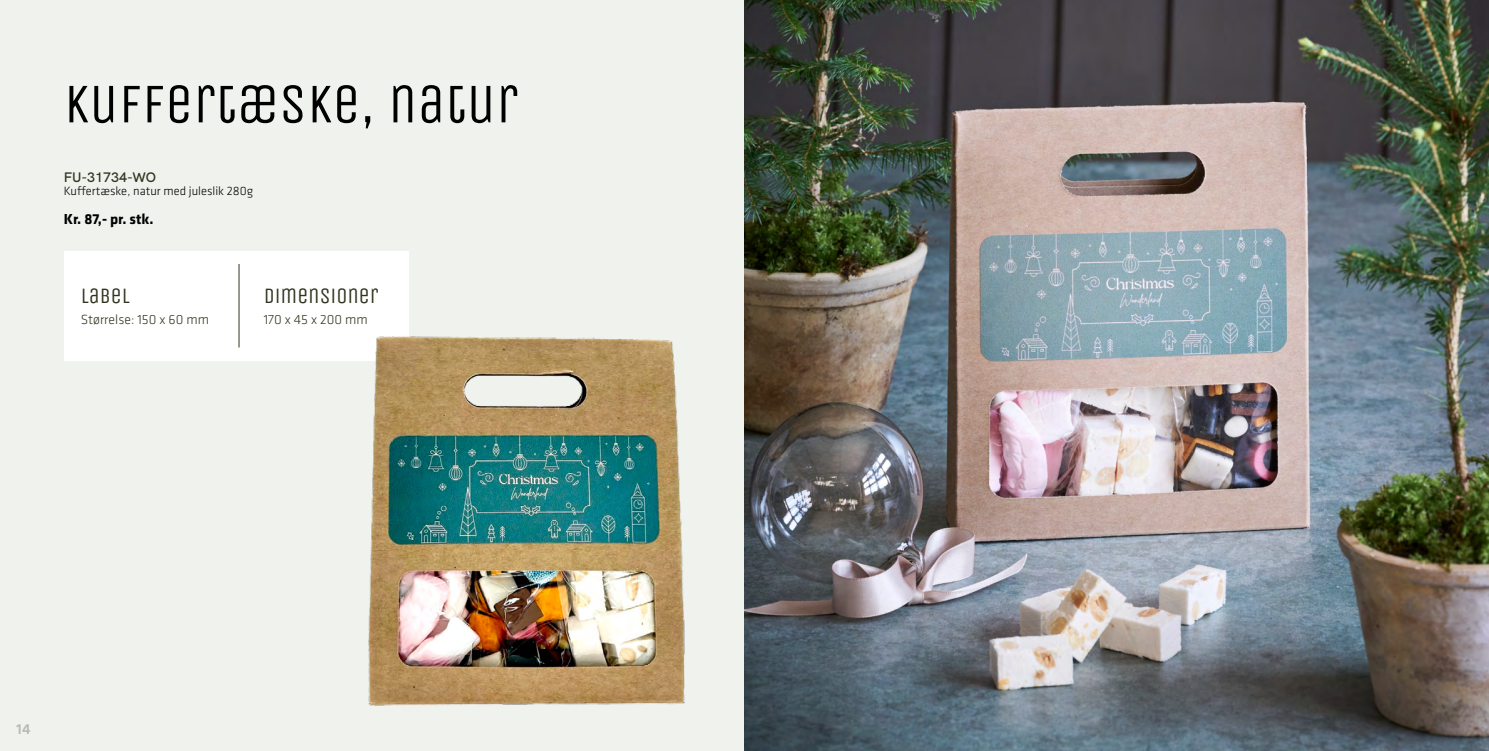
<style>
.page{position:relative;width:1489px;height:751px;background:#fff}
.page>*{position:absolute;margin:0;border:0;box-sizing:border-box;transform-origin:0 0}
.t1{font:56px "Unica One";color:#000}
.t2{font:21.75px "Unica One";color:#32341f}
.t3{font:700 15px "Klavika Basic";color:#000}
.t4{font:500 15px "Klavika Basic";color:#bcb7b8}
.t5{font:300 13.75px "Klavika Basic";color:#32341f}
.t6{font:600 13.75px "HK Grotesk";color:#32341f}
.t7{font:300 12.5px "Klavika Basic";color:#000}
</style>
<div class="page">
<div style="left:0;top:0;width:744px;height:750px;background:#f0f2ed"></div>
<img style="left:744px;top:0;width:744px;height:750px">
<div style="left:64px;top:251px;width:344px;height:109px;background:#fff"></div>
<img style="left:360px;top:335px;width:325px;height:371px">
<hr style="left:239px;top:264px;width:1px;height:83px;background:#32341f">
<h1 class="t1" style="left:64px;top:64px;width:456px">KUFFERTÆSKE, NATUR</h1>
<p class="t6" style="left:64px;top:166px;width:94px">FU-31734-WO</p>
<p class="t7" style="left:64px;top:183px;width:191px">Kuffertæske, natur med juleslik 280g</p>
<p class="t3" style="left:64px;top:207px;width:91px">Kr. 87,- pr. stk.</p>
<h2 class="t2" style="left:81px;top:280px;width:51px">LABEL</h2>
<p class="t5" style="left:81px;top:311px;width:130px">Størrelse: 150 x 60 mm</p>
<h2 class="t2" style="left:264px;top:280px;width:116px">DIMENSIONER</h2>
<p class="t5" style="left:264px;top:311px;width:106px">170 x 45 x 200 mm</p>
<p class="t4" style="left:16px;top:718px;width:16px">14</p>
</div>
